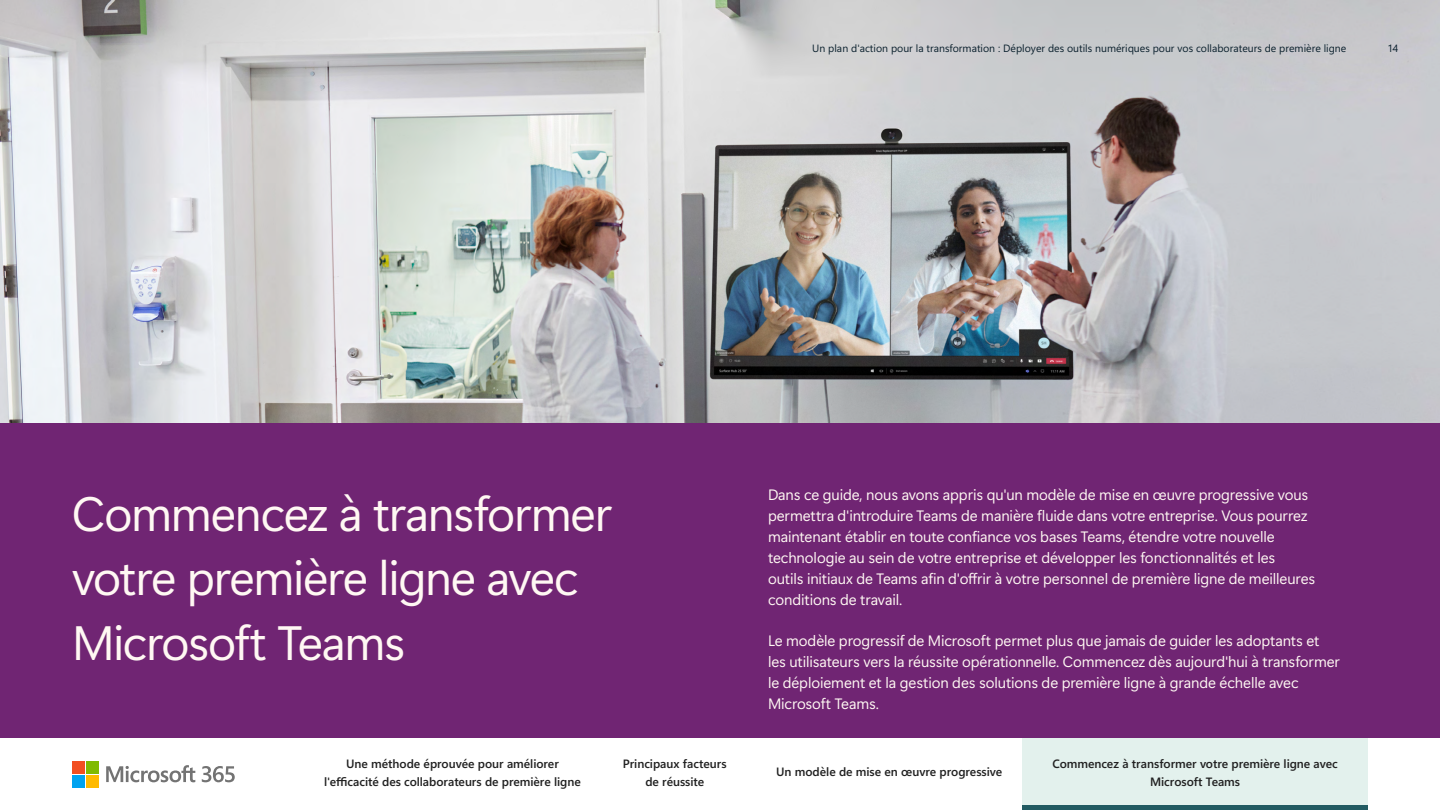
<style>
.page{position:relative;width:1440px;height:810px;background:#fff}
.page>*{position:absolute;margin:0;border:0;box-sizing:border-box;transform-origin:0 0}
.t1{font:48px/64.5px "Segoe Sans 240000";letter-spacing:-.025em;color:#fff8f3}
.t2{font:15px/21px "Segoe Sans 240000";letter-spacing:-.005em;color:#fff8f3}
.P_Sml_Sem_Bld{font:12px/18px "Segoe Sans a 8000";letter-spacing:-.005em;color:#212121;text-align:center}
.Page_Header{font:10.5px "Segoe Sans a 8000";color:#091f2c}
.Page{font:10.5px "Segoe Sans a 8000";color:#091f2c}
</style>
<div class="page">
<div style="left:0;top:0;width:1440px;height:738px;background:#702573"></div>
<img style="left:0;top:0;width:1440px;height:423px">
<svg style="left:202px;top:766px;width:33px;height:16px"></svg>
<svg style="left:106px;top:765px;width:89px;height:17px"></svg>
<div style="left:72px;top:761px;width:13px;height:13px;background:#f24f21"></div>
<div style="left:86px;top:761px;width:12px;height:13px;background:#80ba00"></div>
<div style="left:72px;top:775px;width:13px;height:12px;background:#00a3f0"></div>
<div style="left:86px;top:775px;width:12px;height:12px;background:#ffba00"></div>
<div style="left:1022px;top:738px;width:346px;height:72px;background:#e3f1ed"></div>
<hr style="left:1022px;top:806px;width:346px;height:4px;background:#225b62">
<p class="Page_Header" style="left:812px;top:41px;width:536px">Un plan d'action pour la transformation : Déployer des outils numériques pour vos collaborateurs de première ligne</p>
<p class="Page" style="left:1389px;top:41px;width:11px">14</p>
<h2 class="t1" style="left:72px;top:481px;width:542px">Commencez à transformer votre première ligne avec<br>Microsoft Teams</h2>
<p class="t2" style="left:768px;top:484px;width:549px">Dans ce guide, nous avons appris qu'un modèle de mise en œuvre progressive vous permettra d'introduire Teams de manière fluide dans votre entreprise. Vous pourrez maintenant établir en toute confiance vos bases Teams, étendre votre nouvelle technologie au sein de votre entreprise et développer les fonctionnalités et les<br>outils initiaux de Teams afin d'offrir à votre personnel de première ligne de meilleures conditions de travail.</p>
<p class="t2" style="left:768px;top:629px;width:574px">Le modèle progressif de Microsoft permet plus que jamais de guider les adoptants et les utilisateurs vers la réussite opérationnelle. Commencez dès aujourd'hui à transformer le déploiement et la gestion des solutions de première ligne à grande échelle avec Microsoft Teams.</p>
<p class="P_Sml_Sem_Bld" style="left:324px;top:755px;width:258px">Une méthode éprouvée pour améliorer l'efficacité des collaborateurs de première ligne</p>
<p class="P_Sml_Sem_Bld" style="left:623px;top:755px;width:105px">Principaux facteurs de réussite</p>
<p class="P_Sml_Sem_Bld" style="left:776px;top:762px;width:228px">Un modèle de mise en œuvre progressive</p>
<p class="P_Sml_Sem_Bld" style="left:1053px;top:755px;width:287px">Commencez à transformer votre première ligne avec<br>Microsoft Teams</p>
</div>
